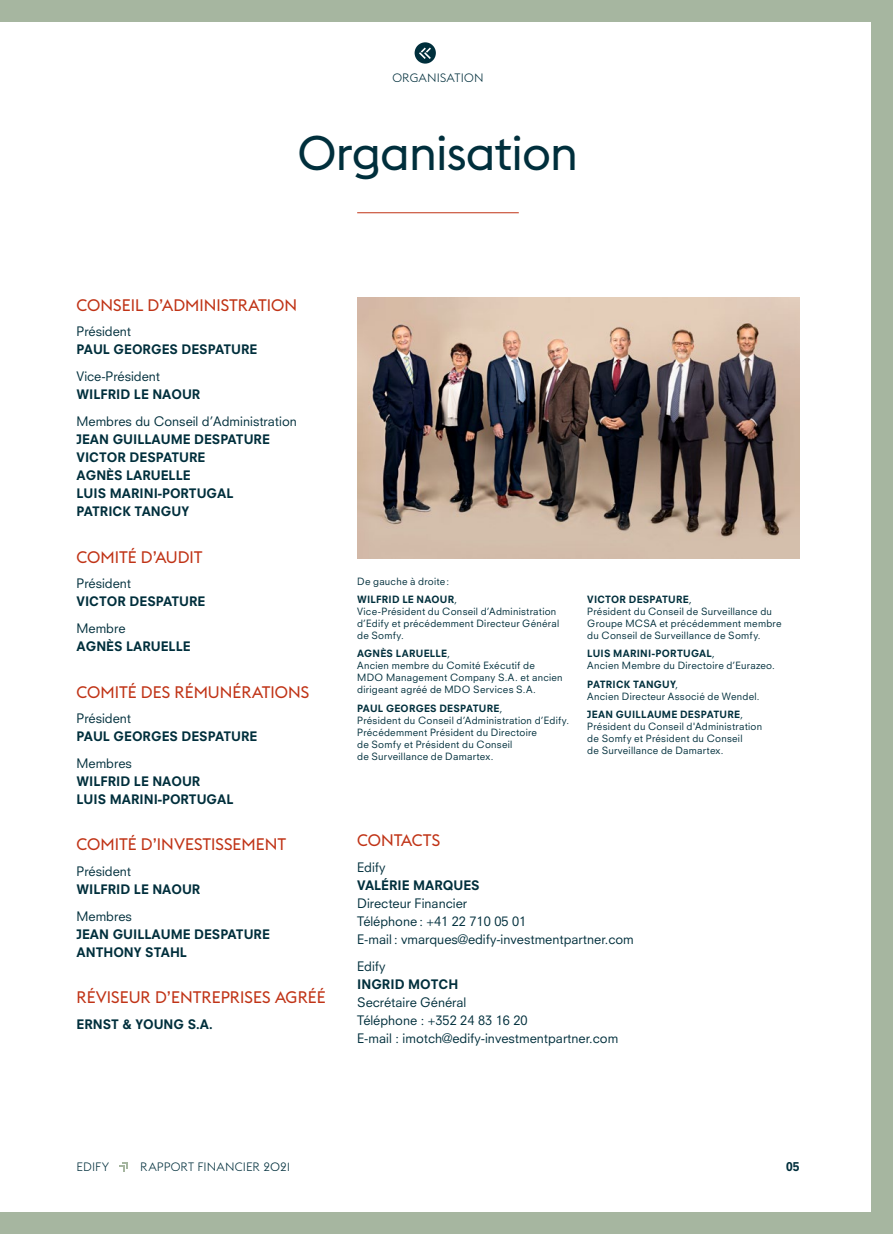
<style>
.page{position:relative;width:893px;height:1234px;background:#fff}
.page>*{position:absolute;margin:0;border:0;box-sizing:border-box;transform-origin:0 0}
.t1{font:48px "Euclid Flex";letter-spacing:-.02em;color:#002f3c}
.t2{font:16.5px "Euclid Flex";color:#c03316}
.t3{font:800 12.75px/18px "Neuzeit SLT Std";color:#002f3c}
.t4{font:12.75px/18px "Neuzeit SLT Std";color:#002f3c}
.t5{font:300 12px "Euclid Flex";letter-spacing:.01em;color:#002f3c}
.t6{font:800 12px "Neuzeit SLT Std";color:#002f3c}
.t7{font:9.75px/12px "Neuzeit SLT Std";letter-spacing:.025em;color:#002f3c}
.s1{font-weight:800}
</style>
<div class="page">
<div style="left:872px;top:0;width:21px;height:1233px;background:#a6b6a0"></div>
<div style="left:0;top:0;width:893px;height:21px;background:#a6b6a0"></div>
<div style="left:0;top:1212px;width:893px;height:21px;background:#a6b6a0"></div>
<img style="left:357px;top:298px;width:442px;height:260px">
<svg style="left:119px;top:1162px;width:8px;height:8px"></svg>
<hr style="left:357px;top:212px;width:162px;height:1px;background:#c03316">
<svg style="left:415px;top:42px;width:21px;height:22px"></svg>
<p class="t5" style="left:392px;top:71px;width:93px">ORGANISATION</p>
<h1 class="t1" style="left:298px;top:126px;width:282px">Organisation</h1>
<h2 class="t2" style="left:77px;top:295px;width:222px">CONSEIL D’ADMINISTRATION</h2>
<h3 class="t4" style="left:77px;top:322px;width:56px">Président</h3>
<h3 class="t3" style="left:77px;top:340px;width:182px">PAUL GEORGES DESPATURE</h3>
<h3 class="t4" style="left:77px;top:367px;width:85px">Vice-Président</h3>
<h3 class="t3" style="left:77px;top:385px;width:125px">WILFRID LE NAOUR</h3>
<h3 class="t4" style="left:77px;top:412px;width:222px">Membres du Conseil d’Administration</h3>
<h3 class="t3" style="left:77px;top:430px;width:195px">JEAN GUILLAUME DESPATURE<br>VICTOR DESPATURE<br>AGNÈS LARUELLE<br>LUIS MARINI-PORTUGAL<br>PATRICK TANGUY</h3>
<h2 class="t2" style="left:77px;top:547px;width:128px">COMITÉ D’AUDIT</h2>
<h3 class="t4" style="left:77px;top:574px;width:56px">Président</h3>
<h3 class="t3" style="left:77px;top:592px;width:130px">VICTOR DESPATURE</h3>
<h3 class="t4" style="left:77px;top:619px;width:50px">Membre</h3>
<h3 class="t3" style="left:77px;top:637px;width:116px">AGNÈS LARUELLE</h3>
<h2 class="t2" style="left:77px;top:682px;width:234px">COMITÉ DES RÉMUNÉRATIONS</h2>
<h3 class="t4" style="left:77px;top:709px;width:56px">Président</h3>
<h3 class="t3" style="left:77px;top:727px;width:182px">PAUL GEORGES DESPATURE</h3>
<h3 class="t4" style="left:77px;top:754px;width:57px">Membres</h3>
<h3 class="t3" style="left:77px;top:772px;width:158px">WILFRID LE NAOUR<br>LUIS MARINI-PORTUGAL</h3>
<h2 class="t2" style="left:77px;top:834px;width:211px">COMITÉ D’INVESTISSEMENT</h2>
<h3 class="t4" style="left:77px;top:861px;width:56px">Président</h3>
<h3 class="t3" style="left:77px;top:880px;width:125px">WILFRID LE NAOUR</h3>
<h3 class="t4" style="left:77px;top:906px;width:57px">Membres</h3>
<h3 class="t3" style="left:77px;top:925px;width:195px">JEAN GUILLAUME DESPATURE<br>ANTHONY STAHL</h3>
<h2 class="t2" style="left:77px;top:987px;width:251px">RÉVISEUR D’ENTREPRISES AGRÉÉ</h2>
<h3 class="t3" style="left:77px;top:1014px;width:137px">ERNST &amp; YOUNG S.A.</h3>
<p class="t7" style="left:357px;top:571px;width:102px;line-height:18.5px">De gauche à droite:<br><span class="s1">WILFRID LE NAOUR</span>,</p>
<p class="t7" style="left:357px;top:605px;width:203px">Vice-Président du Conseil d’Administration d’Edify et précédemment Directeur Général de Somfy.</p>
<p class="t7" style="left:357px;top:647px;width:207px"><span class="s1">AGNÈS LARUELLE</span>,<br>Ancien membre du Comité Exécutif de<br>MDO Management Company S.A. et ancien dirigeant agréé de MDO Services S.A.</p>
<p class="t7" style="left:357px;top:702px;width:213px"><span class="s1">PAUL GEORGES DESPATURE</span>,<br>Président du Conseil d’Administration d’Edify.<br>Précédemment Président du Directoire<br>de Somfy et Président du Conseil<br>de Surveillance de Damartex.</p>
<p class="t7" style="left:587px;top:593px;width:196px"><span class="s1">VICTOR DESPATURE</span>,<br>Président du Conseil de Surveillance du<br>Groupe MCSA et précédemment membre du Conseil de Surveillance de Somfy.</p>
<p class="t7" style="left:587px;top:647px;width:189px"><span class="s1">LUIS MARINI-PORTUGAL</span>,<br>Ancien Membre du Directoire d’Eurazeo.</p>
<p class="t7" style="left:587px;top:678px;width:174px"><span class="s1">PATRICK TANGUY</span>,<br>Ancien Directeur Associé de Wendel.</p>
<p class="t7" style="left:587px;top:708px;width:176px"><span class="s1">JEAN GUILLAUME DESPATURE</span>,<br>Président du Conseil d'Administration de Somfy et Président du Conseil<br>de Surveillance de Damartex.</p>
<h2 class="t2" style="left:357px;top:830px;width:85px">CONTACTS</h2>
<h3 class="t4" style="left:357px;top:857px;width:30px">Edify</h3>
<h3 class="t3" style="left:357px;top:875px;width:124px">VALÉRIE MARQUES</h3>
<h3 class="t4" style="left:357px;top:893px;width:278px">Directeur Financier<br>Téléphone : +41 22 710 05 01<br>E-mail : vmarques@edify-investmentpartner.com</h3>
<h3 class="t4" style="left:357px;top:956px;width:30px">Edify</h3>
<h3 class="t3" style="left:357px;top:974px;width:103px">INGRID MOTCH</h3>
<h3 class="t4" style="left:357px;top:992px;width:263px">Secrétaire Général<br>Téléphone : +352 24 83 16 20<br>E-mail : imotch@edify-investmentpartner.com</h3>
<p class="t5" style="left:77px;top:1159px;width:34px">EDIFY</p>
<p class="t5" style="left:140px;top:1159px;width:151px">RAPPORT FINANCIER 2021</p>
<p class="t6" style="left:786px;top:1158px;width:15px">05</p>
</div>
